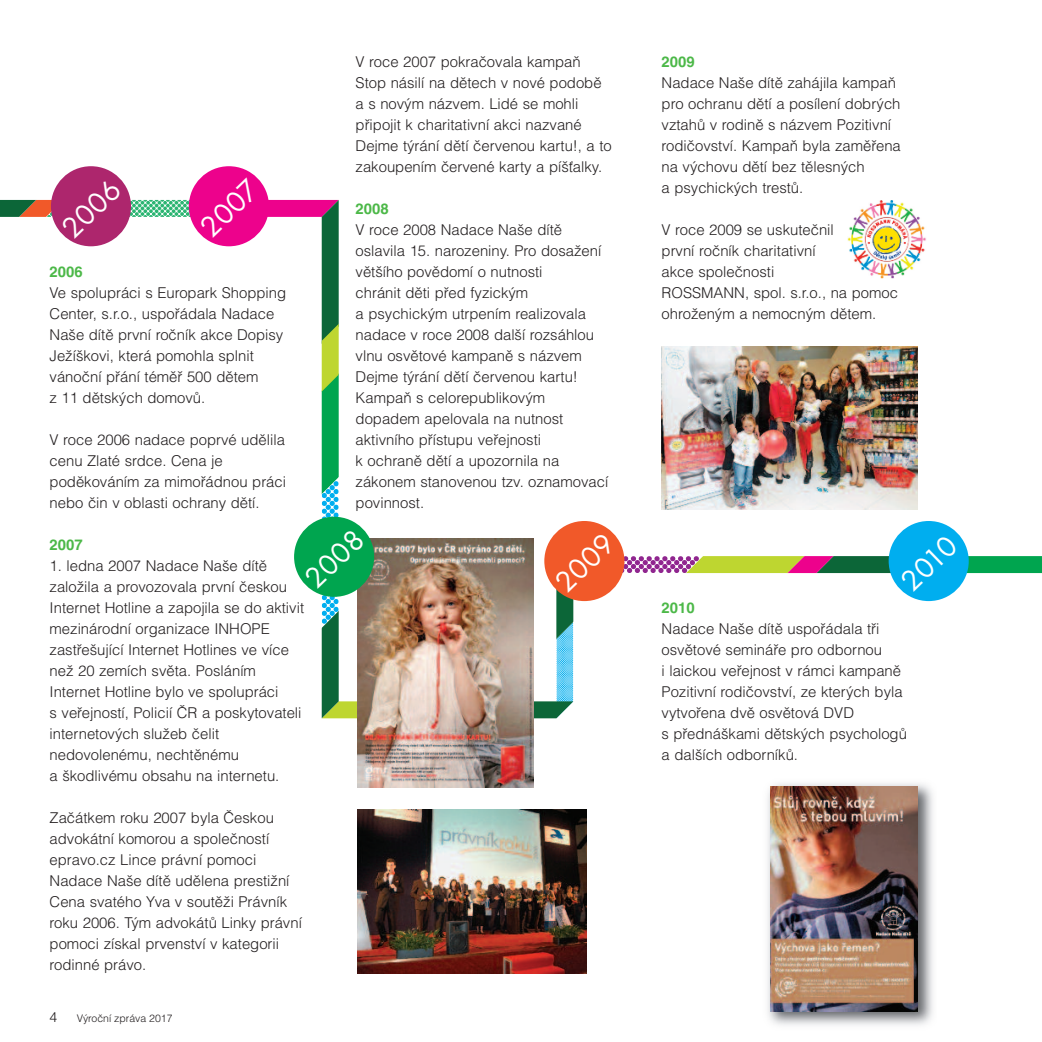
<style>
.page{position:relative;width:1042px;height:1042px;background:#fff}
.page>*{position:absolute;margin:0;border:0;box-sizing:border-box;transform-origin:0 0}
.t1{font:30.62px "Futura TCE";color:#fff}
.t2{font:300 14.88px/21px "Helvetica CE";color:#231f20}
.t3{font:700 14.88px "Helvetica CE";color:#4cb848}
.t4{font:300 14px "Helvetica CE";color:#231f20}
.t5{font:300 10.5px "Helvetica CE";color:#231f20}
</style>
<div class="page">
<svg style="left:0;top:200px;width:1042px;height:519px"></svg>
<div style="left:51px;top:166px;width:80px;height:80px;background:#ad266d;border-radius:50%"></div>
<div style="left:189px;top:166px;width:80px;height:80px;background:#ed028c;border-radius:50%"></div>
<div style="left:544px;top:521px;width:80px;height:80px;background:#f15929;border-radius:50%"></div>
<img style="left:847px;top:201px;width:80px;height:77px">
<img style="left:357px;top:809px;width:230px;height:164px">
<img style="left:767px;top:783px;width:166px;height:242px">
<img style="left:770px;top:786px;width:148px;height:225px">
<img style="left:358px;top:539px;width:175px;height:248px">
<div style="left:888px;top:521px;width:80px;height:80px;background:#00aeef;border-radius:50%"></div>
<img style="left:662px;top:347px;width:256px;height:162px">
<div style="left:294px;top:517px;width:80px;height:80px;background:#00a54f;border-radius:50%"></div>
<p class="t2" style="left:356px;top:51px;width:258px">V roce 2007 pokračovala kampaň Stop násilí na dětech v nové podobě a s novým názvem. Lidé se mohli připojit k charitativní akci nazvané Dejme týrání dětí červenou kartu!, a to zakoupením červené karty a píšťalky.</p>
<p class="t3" style="left:356px;top:203px;width:35px">2008</p>
<p class="t2" style="left:356px;top:219px;width:254px">V roce 2008 Nadace Naše dítě oslavila 15. narozeniny. Pro dosažení většího povědomí o nutnosti<br>chránit děti před fyzickým<br>a psychickým utrpením realizovala nadace v roce 2008 další rozsáhlou vlnu osvětové kampaně s názvem<br>Dejme týrání dětí červenou kartu!<br>Kampaň s celorepublikovým dopadem apelovala na nutnost aktivního přístupu veřejnosti<br>k ochraně dětí a upozornila na zákonem stanovenou tzv. oznamovací povinnost.</p>
<p class="t3" style="left:661px;top:56px;width:35px">2009</p>
<p class="t2" style="left:661px;top:72px;width:241px">Nadace Naše dítě zahájila kampaň pro ochranu dětí a posílení dobrých vztahů v rodině s názvem Pozitivní rodičovství. Kampaň byla zaměřena na výchovu dětí bez tělesných<br>a psychických trestů.</p>
<p class="t2" style="left:661px;top:219px;width:238px">V roce 2009 se uskutečnil<br>první ročník charitativní<br>akce společnosti<br>ROSSMANN, spol. s.r.o., na pomoc ohroženým a nemocným dětem.</p>
<h1 class="t1" style="left:54px;top:219px;width:71px;rotate:-44deg">2006</h1>
<h1 class="t1" style="left:192px;top:219px;width:70px;rotate:-44deg">2007</h1>
<p class="t3" style="left:50px;top:266px;width:35px">2006</p>
<p class="t2" style="left:50px;top:282px;width:238px">Ve spolupráci s Europark Shopping<br>Center, s.r.o., uspořádala Nadace<br>Naše dítě první ročník akce Dopisy<br>Ježíškovi, která pomohla splnit vánoční přání téměř 500 dětem<br>z 11 dětských domovů.</p>
<p class="t2" style="left:50px;top:429px;width:238px">V roce 2006 nadace poprvé udělila cenu Zlaté srdce. Cena je poděkováním za mimořádnou práci nebo čin v oblasti ochrany dětí.</p>
<p class="t3" style="left:50px;top:539px;width:35px">2007</p>
<p class="t2" style="left:50px;top:555px;width:256px">1. ledna 2007 Nadace Naše dítě založila a provozovala první českou Internet Hotline a zapojila se do aktivit mezinárodní organizace INHOPE zastřešující Internet Hotlines ve více než 20 zemích světa. Posláním Internet Hotline bylo ve spolupráci<br>s veřejností, Policií ČR a poskytovateli internetových služeb čelit nedovolenému, nechtěnému<br>a škodlivému obsahu na internetu.</p>
<p class="t2" style="left:50px;top:807px;width:254px">Začátkem roku 2007 byla Českou advokátní komorou a společností epravo.cz Lince právní pomoci<br>Nadace Naše dítě udělena prestižní<br>Cena svatého Yva v soutěži Právník roku 2006. Tým advokátů Linky právní pomoci získal prvenství v kategorii rodinné právo.</p>
<h1 class="t1" style="left:297px;top:570px;width:71px;rotate:-44deg">2008</h1>
<h1 class="t1" style="left:547px;top:574px;width:71px;rotate:-44deg">2009</h1>
<h1 class="t1" style="left:893px;top:572px;width:67px;rotate:-44deg">2010</h1>
<p class="t3" style="left:661px;top:602px;width:35px">2010</p>
<p class="t2" style="left:661px;top:618px;width:247px">Nadace Naše dítě uspořádala tři osvětové semináře pro odbornou<br>i laickou veřejnost v rámci kampaně<br>Pozitivní rodičovství, ze kterých byla vytvořena dvě osvětová DVD<br>s přednáškami dětských psychologů a dalších odborníků.</p>
<p class="t4" style="left:50px;top:1009px;width:9px">4</p>
<p class="t5" style="left:77px;top:1012px;width:97px">Výroční zpráva 2017</p>
</div>
